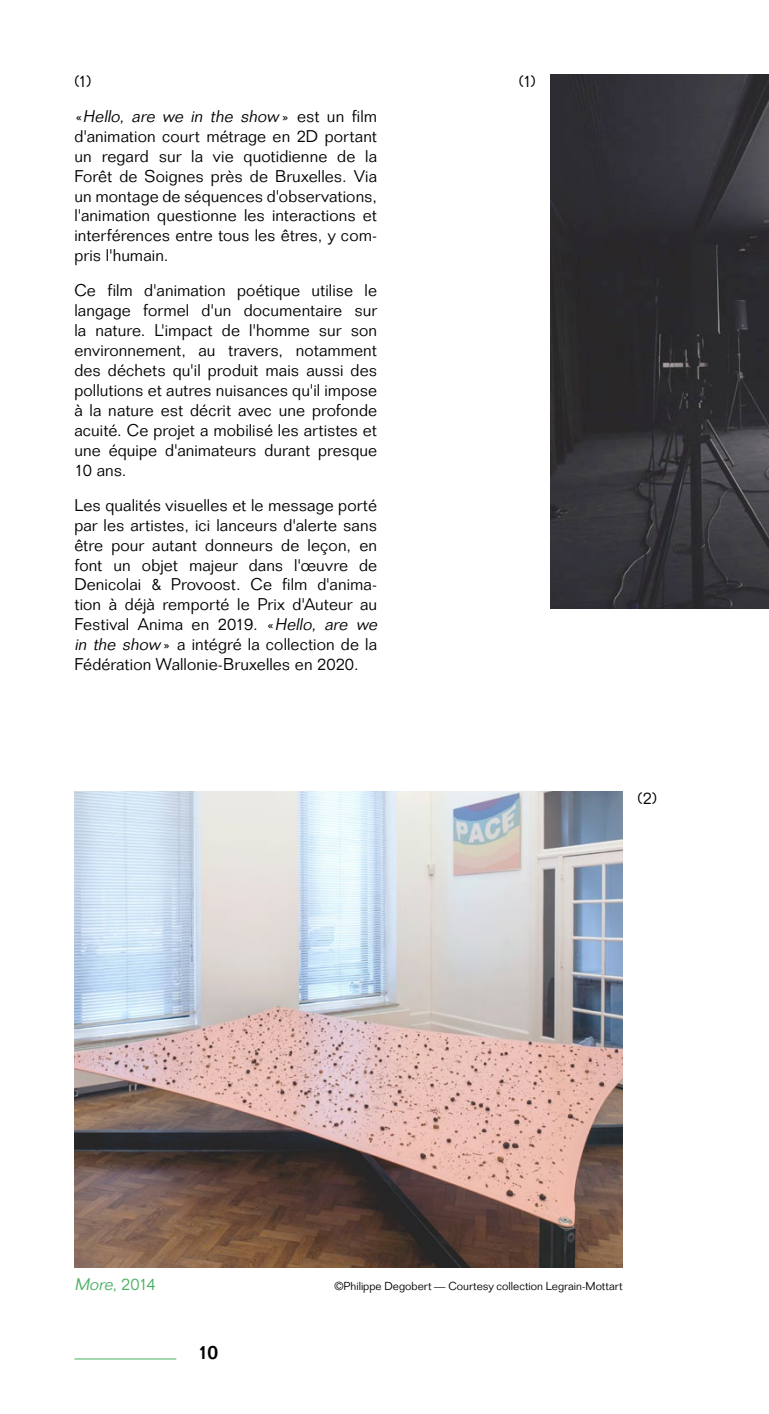
<style>
.page{position:relative;width:769px;height:1414px;background:#fff}
.page>*{position:absolute;margin:0;border:0;box-sizing:border-box;transform-origin:0 0}
.t1{font:500 19.25px "Folio";color:#000}
.t2{font:300 16.62px/19.9px "Folio";letter-spacing:.005em;color:#000;text-align:justify}
.t3{font:italic 300 16.62px/34.8px "Folio";color:#000}
.t4{font:300 16.62px "Folio";color:#4bb062}
.t5{font:300 11.38px "Folio";color:#000}
.s1{font-style:normal}
.s2{font-style:italic}
</style>
<div class="page">
<hr style="left:74px;top:1358px;width:102px;height:1px;background:#4bb062">
<img style="left:551px;top:74px;width:218px;height:535px">
<img style="left:75px;top:792px;width:548px;height:475px">
<p class="t3" style="left:74px;top:64px;width:304px"><span class="s1">(1)<br>«</span> Hello, are we in the show<span class="s1">» e s t u n f i l m</span></p>
<p class="t2" style="left:74px;top:126px;width:304px">d'animation court métrage en 2D portant un regard sur la vie quotidienne de la Forêt de Soignes près de Bruxelles. Via un montage de séquences d'observations, l'animation questionne les interactions et interférences entre tous les êtres, y com&shy;pris l'humain.</p>
<p class="t2" style="left:74px;top:280px;width:304px">Ce film d'animation poétique utilise le langage formel d'un documentaire sur la nature. L'impact de l'homme sur son environnement, au travers, notamment des déchets qu'il produit mais aussi des pollutions et autres nuisances qu'il impose à la nature est décrit avec une profonde acuité. Ce projet a mobilisé les artistes et une équipe d'animateurs durant presque 10 ans.</p>
<p class="t2" style="left:74px;top:495px;width:308px;text-align:left">Les qualités visuelles et le message porté par les artistes, ici lanceurs d'alerte sans être pour autant donneurs de leçon, en font un objet majeur dans l'œuvre de Denicolai &amp; Provoost. Ce film d'anima&shy;tion à déjà remporté le Prix d'Auteur au Festival Anima en 2019. «<span class="s2">Hello, are we in the show</span>» a intégré la collection de la Fédération Wallonie-Bruxelles en 2020.</p>
<p class="t2" style="left:519px;top:71px;width:19px">(1)</p>
<p class="t2" style="left:637px;top:788px;width:21px">(2)</p>
<p class="t4" style="left:74px;top:1274px;width:83px"><span class="s2">More</span>, 2 0 14</p>
<p class="t5" style="left:334px;top:1279px;width:290px">©Philippe Degobert — Courtesy collection Legrain-Mottart</p>
<p class="t1" style="left:198px;top:1341px;width:22px">10</p>
</div>
